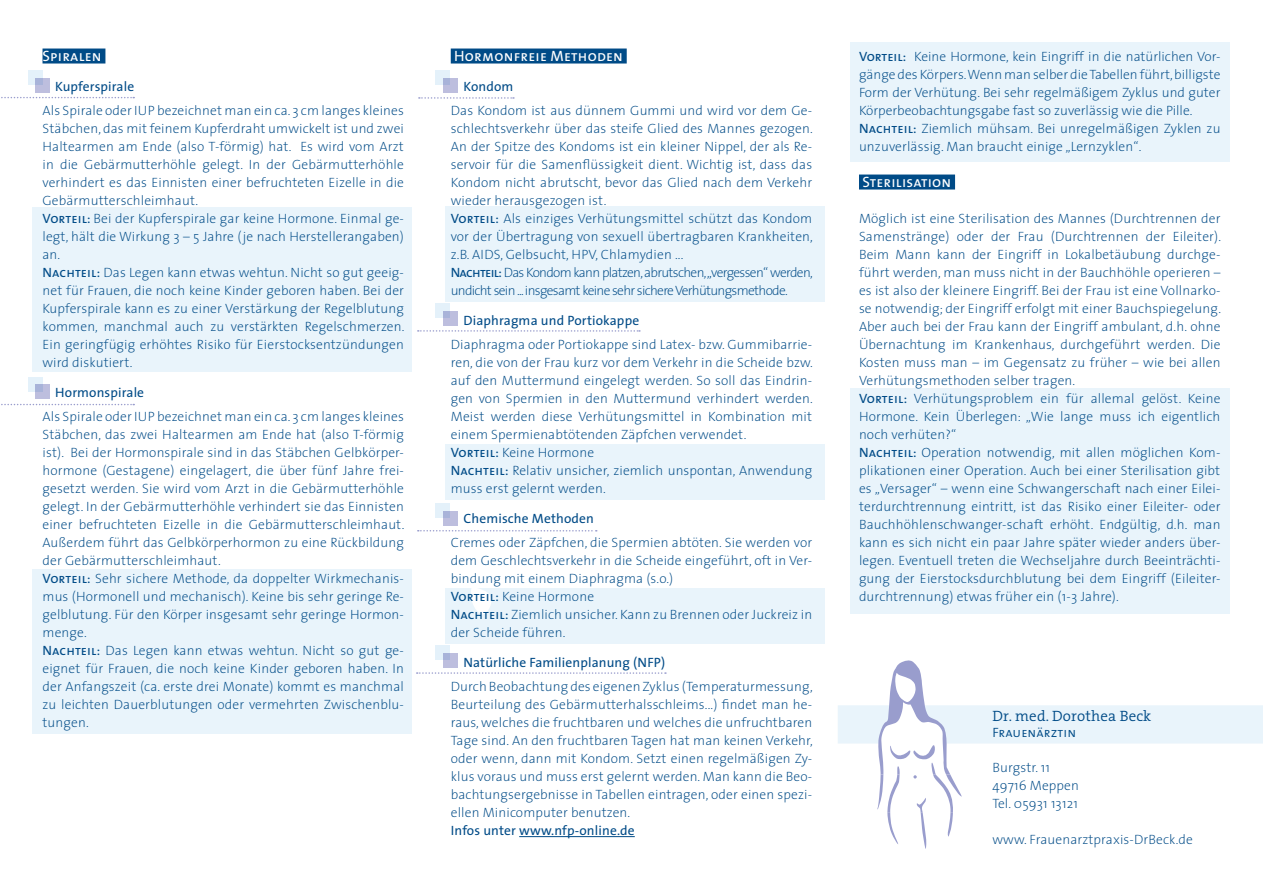
<style>
.page{position:relative;width:1263px;height:893px;background:#fff}
.page>*{position:absolute;margin:0;border:0;box-sizing:border-box;transform-origin:0 0}
._02_Subhead{font:15px "The Mix Caps";letter-spacing:.015em;color:#fff}
.t1{font:300 15px "The Serif";letter-spacing:.01em;color:#004b87}
._01_copy{font:200 13.5px/18px "The Sans";letter-spacing:.01em;color:#004b87;text-align:justify}
._01_copy-2{font:200 13.5px/18px "The Sans";letter-spacing:-.05em;color:#004b87}
._03_copy_fett{font:13.5px "The Sans";letter-spacing:.01em;color:#004b87}
._01_copy-3{font:13.5px "The Sans";letter-spacing:.01em;color:#004b87}
.t2{font:13.5px "The Mix Semi Light Caps";letter-spacing:.01em;color:#004b87}
.s1{font-family:"The Sans Caps";font-weight:400}
</style>
<div class="page">
<svg style="left:1px;top:97px;width:133px;height:1px"></svg>
<div style="left:35px;top:78px;width:15px;height:14px;background:#bdbede"></div>
<svg style="left:28px;top:70px;width:14px;height:15px"></svg>
<svg style="left:1px;top:404px;width:133px;height:1px"></svg>
<div style="left:35px;top:385px;width:15px;height:14px;background:#bdbede"></div>
<svg style="left:28px;top:377px;width:14px;height:15px"></svg>
<svg style="left:419px;top:97px;width:95px;height:2px"></svg>
<div style="left:443px;top:78px;width:15px;height:15px;background:#bdbede"></div>
<svg style="left:435px;top:70px;width:15px;height:15px"></svg>
<svg style="left:418px;top:330px;width:222px;height:2px"></svg>
<div style="left:443px;top:311px;width:15px;height:15px;background:#bdbede"></div>
<svg style="left:435px;top:303px;width:15px;height:15px"></svg>
<svg style="left:418px;top:530px;width:179px;height:1px"></svg>
<div style="left:443px;top:511px;width:15px;height:15px;background:#bdbede"></div>
<svg style="left:435px;top:503px;width:15px;height:15px"></svg>
<svg style="left:417px;top:672px;width:249px;height:2px"></svg>
<div style="left:443px;top:653px;width:15px;height:15px;background:#bdbede"></div>
<svg style="left:435px;top:645px;width:15px;height:15px"></svg>
<div style="left:32px;top:208px;width:380px;height:164px;background:#e9f4fb"></div>
<div style="left:32px;top:569px;width:380px;height:164px;background:#e9f4fb"></div>
<div style="left:445px;top:206px;width:380px;height:96px;background:#e9f4fb"></div>
<div style="left:445px;top:444px;width:380px;height:56px;background:#e9f4fb"></div>
<div style="left:445px;top:588px;width:380px;height:56px;background:#e9f4fb"></div>
<div style="left:850px;top:388px;width:380px;height:225px;background:#e9f4fb"></div>
<div style="left:850px;top:43px;width:380px;height:119px;background:#e9f4fb"></div>
<div style="left:43px;top:49px;width:62px;height:15px;background:#004b87"></div>
<svg style="left:471px;top:588px;width:20px;height:26px"></svg>
<div style="left:451px;top:49px;width:176px;height:15px;background:#004b87"></div>
<hr style="left:519px;top:836px;width:116px;height:1px;background:#004b87">
<div style="left:859px;top:175px;width:96px;height:15px;background:#004b87"></div>
<svg style="left:838px;top:660px;width:425px;height:189px"></svg>
<p class="_02_Subhead" style="left:43px;top:43px;width:61px">Spiralen</p>
<p class="_03_copy_fett" style="left:55px;top:75px;width:80px">Kupferspirale</p>
<p class="_01_copy" style="left:43px;top:101px;width:363px">Als Spirale oder IUP bezeichnet man ein ca. 3 cm langes kleines Stäbchen, das mit feinem Kupferdraht umwickelt ist und zwei Haltearmen am Ende (also T-förmig) hat. Es wird vom Arzt in die Gebärmutterhöhle gelegt. In der Gebärmutterhöhle verhindert es das Einnisten einer befruchteten Eizelle in die Gebärmutterschleimhaut.</p>
<p class="_01_copy" style="left:43px;top:209px;width:363px"><span class="s1">Vorteil:</span> Bei der Kupferspirale gar keine Hormone. Einmal ge&shy;legt, hält die Wirkung 3 – 5 Jahre (je nach Herstellerangaben) an.</p>
<p class="_01_copy" style="left:43px;top:263px;width:363px"><span class="s1">Nachteil:</span> Das Legen kann etwas wehtun. Nicht so gut geeig&shy;net für Frauen, die noch keine Kinder geboren haben. Bei der Kupferspirale kann es zu einer Verstärkung der Regelblutung kommen, manchmal auch zu verstärkten Regelschmerzen.<br>Ein geringfügig erhöhtes Risiko für Eierstocksentzündungen wird diskutiert.</p>
<p class="_03_copy_fett" style="left:55px;top:381px;width:90px">Hormonspirale</p>
<p class="_01_copy" style="left:43px;top:407px;width:363px">Als Spirale oder IUP bezeichnet man ein ca. 3 cm langes kleines Stäbchen, das zwei Haltearmen am Ende hat (also T-förmig ist). Bei der Hormonspirale sind in das Stäbchen Gelbkörper&shy;hormone (Gestagene) eingelagert, die über fünf Jahre frei&shy;gesetzt werden. Sie wird vom Arzt in die Gebärmutterhöhle gelegt. In der Gebärmutterhöhle verhindert sie das Einnisten einer befruchteten Eizelle in die Gebärmutterschleimhaut.<br>Außerdem führt das Gelbkörperhormon zu eine Rückbildung der Gebärmutterschleimhaut.</p>
<p class="_01_copy" style="left:43px;top:569px;width:363px"><span class="s1">Vorteil:</span> Sehr sichere Methode, da doppelter Wirkmechanis&shy;mus (Hormonell und mechanisch). Keine bis sehr geringe Re&shy;gelblutung. Für den Körper insgesamt sehr geringe Hormon&shy;menge.</p>
<p class="_01_copy" style="left:43px;top:641px;width:363px"><span class="s1">Nachteil:</span> Das Legen kann etwas wehtun. Nicht so gut ge&shy;eignet für Frauen, die noch keine Kinder geboren haben. In der Anfangszeit (ca. erste drei Monate) kommt es manchmal zu leichten Dauerblutungen oder vermehrten Zwischenblu&shy;tungen.</p>
<p class="_02_Subhead" style="left:454px;top:43px;width:170px">Hormonfreie Methoden</p>
<p class="_03_copy_fett" style="left:463px;top:75px;width:51px">Kondom</p>
<p class="_01_copy" style="left:451px;top:101px;width:363px">Das Kondom ist aus dünnem Gummi und wird vor dem Ge&shy;schlechtsverkehr über das steife Glied des Mannes gezogen.<br>An der Spitze des Kondoms ist ein kleiner Nippel, der als Re&shy;servoir für die Samenflüssigkeit dient. Wichtig ist, dass das Kondom nicht abrutscht, bevor das Glied nach dem Verkehr wieder herausgezogen ist.</p>
<p class="_01_copy" style="left:451px;top:209px;width:364px"><span class="s1">Vorteil:</span> Als einziges Verhütungsmittel schützt das Kondom vor der Übertragung von sexuell übertragbaren Krankheiten, z.B. AIDS, Gelbsucht, HPV, Chlamydien ...</p>
<p class="_01_copy-2" style="left:451px;top:263px;width:364px"><span class="s1">Nachteil:</span> Das Kondom kann platzen, abrutschen,„vergessen“ werden, undicht sein ... insgesamt keine sehr sichere Verhütungsmethode.</p>
<p class="_03_copy_fett" style="left:463px;top:309px;width:177px">Diaphragma und Portiokappe</p>
<p class="_01_copy" style="left:451px;top:335px;width:364px">Diaphragma oder Portiokappe sind Latex- bzw. Gummibarrie&shy;ren, die von der Frau kurz vor dem Verkehr in die Scheide bzw. auf den Muttermund eingelegt werden. So soll das Eindrin&shy;gen von Spermien in den Muttermund verhindert werden.<br>Meist werden diese Verhütungsmittel in Kombination mit einem Spermienabtötenden Zäpfchen verwendet.</p>
<p class="_01_copy" style="left:451px;top:443px;width:145px"><span class="s1">Vorteil:</span> Keine Hormone</p>
<p class="_01_copy" style="left:451px;top:461px;width:363px"><span class="s1">Nachteil:</span> Relativ unsicher, ziemlich unspontan, Anwendung muss erst gelernt werden.</p>
<p class="_03_copy_fett" style="left:463px;top:507px;width:132px">Chemische Methoden</p>
<p class="_01_copy" style="left:451px;top:533px;width:363px">Cremes oder Zäpfchen, die Spermien abtöten. Sie werden vor dem Geschlechtsverkehr in die Scheide eingeführt, oft in Ver&shy;bindung mit einem Diaphragma (s.o.)</p>
<p class="_01_copy" style="left:451px;top:587px;width:145px"><span class="s1">Vorteil:</span> Keine Hormone</p>
<p class="_01_copy" style="left:451px;top:605px;width:363px"><span class="s1">Nachteil:</span> Ziemlich unsicher. Kann zu Brennen oder Juckreiz in der Scheide führen.</p>
<p class="_03_copy_fett" style="left:463px;top:651px;width:203px">Natürliche Familienplanung (NFP)</p>
<p class="_01_copy" style="left:451px;top:677px;width:364px">Durch Beobachtung des eigenen Zyklus (Temperaturmessung, Beurteilung des Gebärmutterhalsschleims...) findet man he&shy;raus, welches die fruchtbaren und welches die unfruchtbaren Tage sind. An den fruchtbaren Tagen hat man keinen Verkehr, oder wenn, dann mit Kondom. Setzt einen regelmäßigen Zy&shy;klus voraus und muss erst gelernt werden. Man kann die Beo&shy;bachtungsergebnisse in Tabellen eintragen, oder einen spezi&shy;ellen Minicomputer benutzen.</p>
<p class="_01_copy-3" style="left:451px;top:819px;width:186px">Infos unter www.nfp-online.de</p>
<p class="_01_copy" style="left:859px;top:47px;width:363px"><span class="s1">Vorteil:</span> Keine Hormone, kein Eingriff in die natürlichen Vor&shy;gänge des Körpers. Wenn man selber die Tabellen führt, billigste Form der Verhütung. Bei sehr regelmäßigem Zyklus und guter Körperbeobachtungsgabe fast so zuverlässig wie die Pille.</p>
<p class="_01_copy" style="left:859px;top:119px;width:363px"><span class="s1">Nachteil:</span> Ziemlich mühsam. Bei unregelmäßigen Zyklen zu unzuverlässig. Man braucht einige „Lernzyklen“.</p>
<p class="_02_Subhead" style="left:862px;top:169px;width:90px">Sterilisation</p>
<p class="_01_copy" style="left:859px;top:209px;width:364px">Möglich ist eine Sterilisation des Mannes (Durchtrennen der Samenstränge) oder der Frau (Durchtrennen der Eileiter).<br>Beim Mann kann der Eingriff in Lokalbetäubung durchge&shy;führt werden, man muss nicht in der Bauchhöhle operieren – es ist also der kleinere Eingriff. Bei der Frau ist eine Vollnarko&shy;se notwendig; der Eingriff erfolgt mit einer Bauchspiegelung.<br>Aber auch bei der Frau kann der Eingriff ambulant, d.h. ohne Übernachtung im Krankenhaus, durchgeführt werden. Die Kosten muss man – im Gegensatz zu früher – wie bei allen Verhütungsmethoden selber tragen.</p>
<p class="_01_copy" style="left:859px;top:389px;width:363px"><span class="s1">Vorteil:</span> Verhütungsproblem ein für allemal gelöst. Keine Hormone. Kein Überlegen: „Wie lange muss ich eigentlich noch verhüten?“</p>
<p class="_01_copy" style="left:859px;top:443px;width:363px"><span class="s1">Nachteil:</span> Operation notwendig, mit allen möglichen Kom&shy;plikationen einer Operation. Auch bei einer Sterilisation gibt es „Versager“ – wenn eine Schwangerschaft nach einer Eilei&shy;terdurchtrennung eintritt, ist das Risiko einer Eileiter- oder Bauchhöhlenschwanger-schaft erhöht. Endgültig, d.h. man kann es sich nicht ein paar Jahre später wieder anders über&shy;legen. Eventuell treten die Wechseljahre durch Beeinträchti&shy;gung der Eierstocksdurchblutung bei dem Eingriff (Eileiter&shy;durchtrennung) etwas früher ein (1-3 Jahre).</p>
<p class="t1" style="left:992px;top:704px;width:160px">Dr. med. Dorothea Beck</p>
<p class="t2" style="left:992px;top:722px;width:85px">Frauenärztin</p>
<p class="_01_copy" style="left:992px;top:758px;width:59px">Burgstr. 11</p>
<p class="_01_copy" style="left:992px;top:776px;width:88px">49716 Meppen</p>
<p class="_01_copy" style="left:992px;top:794px;width:87px">Tel. 05931 13121</p>
<p class="_01_copy" style="left:992px;top:830px;width:202px">www. Frauenarztpraxis-DrBeck.de</p>
</div>
